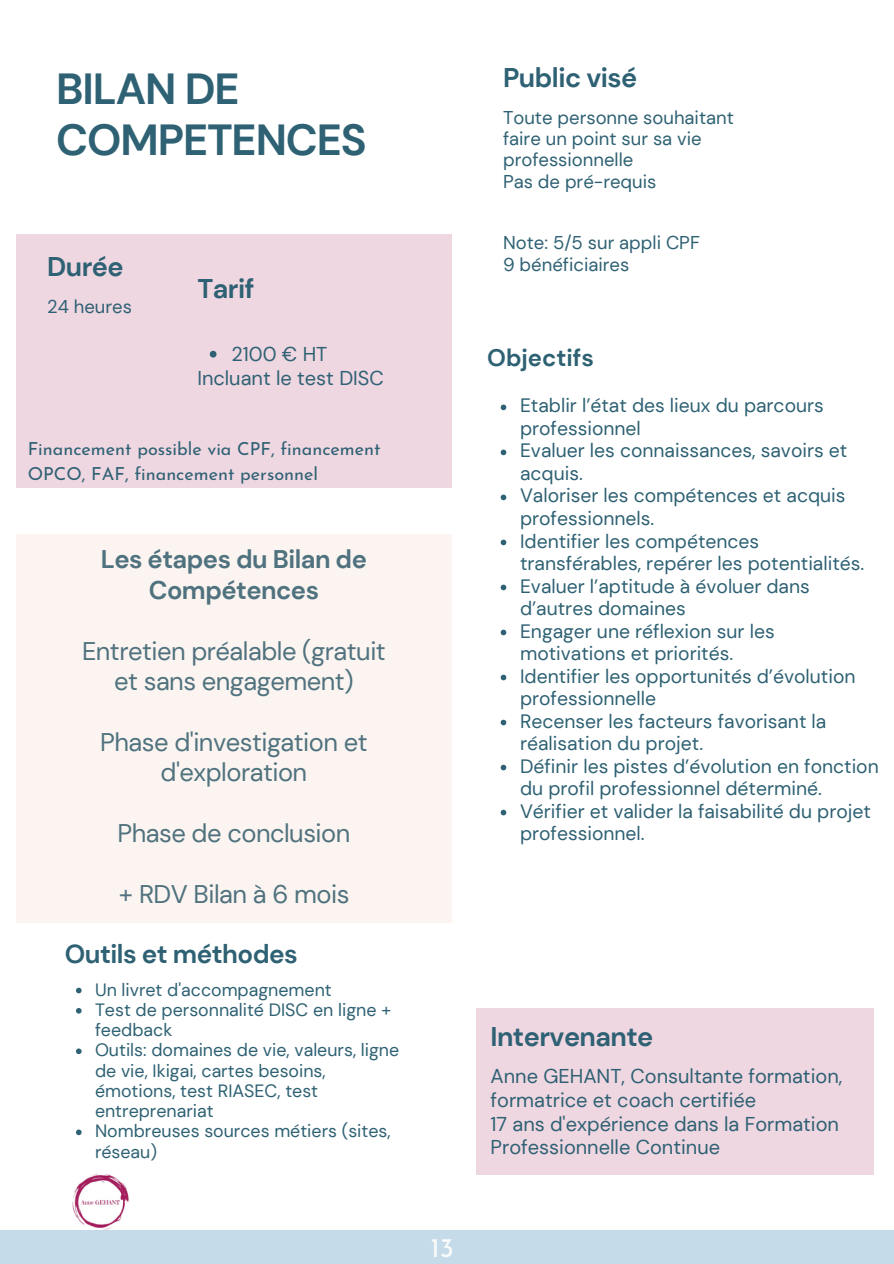
<style>
.page{position:relative;width:894px;height:1264px;background:#fff}
.page>*{position:absolute;margin:0;border:0;box-sizing:border-box;transform-origin:0 0}
.t1{font:700 43.35px/51.8px "DM Sans";letter-spacing:-.025em;color:#2e6173}
.t2{font:700 27px "DM Sans";letter-spacing:-.02em;color:#2e6173}
.t3{font:27px "Josefin Sans";color:#fafafa}
.t4{font:700 25.95px "DM Sans";letter-spacing:-.02em;color:#2e6173}
.t5{font:25.5px/30.3px "DM Sans";letter-spacing:-.02em;color:#2e6173;text-align:center}
.t6{font:700 25.5px/30.3px "DM Sans";letter-spacing:-.02em;color:#2e6173;text-align:center}
.t7{font:700 23.85px "DM Sans";color:#2e6173}
.t8{font:19.95px/23.7px "DM Sans";color:#2e6173}
.t9{font:19.35px/22.5px "DM Sans";color:#2e6173}
.t10{font:18.45px/21.3px "DM Sans";color:#2e6173}
.t11{font:18px/24.8px "Josefin Sans";color:#2e6173}
.t12{font:17.85px/20.2px "DM Sans";color:#2e6173}
</style>
<div class="page">
<div style="left:16px;top:234px;width:435px;height:254px;background:#efd7e2"></div>
<img style="left:72px;top:1174px;width:57px;height:56px">
<svg style="left:500px;top:404px;width:6px;height:6px"></svg>
<svg style="left:500px;top:449px;width:6px;height:6px"></svg>
<svg style="left:500px;top:494px;width:6px;height:6px"></svg>
<svg style="left:500px;top:539px;width:6px;height:6px"></svg>
<svg style="left:500px;top:584px;width:6px;height:6px"></svg>
<svg style="left:500px;top:629px;width:6px;height:6px"></svg>
<svg style="left:500px;top:674px;width:6px;height:6px"></svg>
<svg style="left:500px;top:719px;width:6px;height:6px"></svg>
<svg style="left:500px;top:764px;width:6px;height:6px"></svg>
<svg style="left:500px;top:809px;width:6px;height:6px"></svg>
<svg style="left:76px;top:987px;width:6px;height:6px"></svg>
<svg style="left:76px;top:1008px;width:6px;height:5px"></svg>
<svg style="left:76px;top:1048px;width:6px;height:6px"></svg>
<svg style="left:76px;top:1129px;width:6px;height:6px"></svg>
<svg style="left:210px;top:351px;width:6px;height:6px"></svg>
<div style="left:476px;top:1007px;width:397px;height:167px;background:#efd7e2"></div>
<div style="left:0;top:1230px;width:893px;height:33px;background:#c5dbe9"></div>
<div style="left:16px;top:534px;width:435px;height:388px;background:#fcf4f1"></div>
<p class="t1" style="left:56px;top:63px;width:312px">BILAN DE<br>COMPETENCES</p>
<p class="t2" style="left:503px;top:60px;width:136px">Public visé</p>
<p class="t10" style="left:503px;top:107px;width:232px">Toute personne souhaitant faire un point sur sa vie professionnelle<br>Pas de pré-requis</p>
<h2 class="t2" style="left:47px;top:250px;width:78px">Durée</h2>
<p class="t10" style="left:47px;top:296px;width:86px">24 heures</p>
<h3 class="t2" style="left:197px;top:271px;width:58px">Tarif</h3>
<h3 class="t8" style="left:231px;top:342px;width:98px">2100 € HT</h3>
<h3 class="t8" style="left:197px;top:366px;width:188px">Incluant le test DISC</h3>
<h2 class="t11" style="left:28px;top:438px;width:354px">Financement possible via CPF, financement<br>OPCO, FAF, financement personnel</h2>
<p class="t6" style="left:101px;top:544px;width:267px">Les étapes du Bilan de<br>Compétences</p>
<p class="t5" style="left:82px;top:635px;width:305px">Entretien préalable (gratuit et sans engagement)</p>
<p class="t5" style="left:100px;top:726px;width:269px">Phase d'investigation et d'exploration</p>
<p class="t5" style="left:117px;top:818px;width:234px">Phase de conclusion</p>
<p class="t5" style="left:118px;top:878px;width:232px">+ RDV Bilan à 6 mois</p>
<p class="t4" style="left:65px;top:937px;width:234px">Outils et méthodes</p>
<p class="t12" style="left:95px;top:979px;width:238px">Un livret d'accompagnement</p>
<p class="t12" style="left:95px;top:999px;width:298px">Test de personnalité DISC en ligne + feedback</p>
<p class="t12" style="left:95px;top:1040px;width:305px">Outils: domaines de vie, valeurs, ligne de vie, Ikigai, cartes besoins, émotions, test RIASEC, test entreprenariat</p>
<p class="t12" style="left:95px;top:1121px;width:297px">Nombreuses sources métiers (sites, réseau)</p>
<h5 class="t3" style="left:430px;top:1236px;width:25px">13</h5>
<p class="t10" style="left:503px;top:232px;width:198px">Note: 5/5 sur appli CPF<br>9 bénéficiaires</p>
<h2 class="t7" style="left:487px;top:342px;width:108px">Objectifs</h2>
<h5 class="t9" style="left:520px;top:394px;width:305px">Etablir l’état des lieux du parcours professionnel</h5>
<h5 class="t9" style="left:520px;top:439px;width:329px">Evaluer les connaissances, savoirs et acquis.</h5>
<h2 class="t9" style="left:520px;top:484px;width:327px">Valoriser les compétences et acquis professionnels.</h2>
<h5 class="t9" style="left:520px;top:529px;width:345px">Identifier les compétences transférables, repérer les potentialités.</h5>
<h2 class="t9" style="left:520px;top:574px;width:291px">Evaluer l’aptitude à évoluer dans d’autres domaines</h2>
<p class="t9" style="left:520px;top:619px;width:256px">Engager une réflexion sur les motivations et priorités.</p>
<h5 class="t9" style="left:520px;top:664px;width:337px">Identifier les opportunités d’évolution professionnelle</h5>
<h4 class="t9" style="left:520px;top:709px;width:308px">Recenser les facteurs favorisant la réalisation du projet.</h4>
<p class="t9" style="left:520px;top:754px;width:360px">Définir les pistes d’évolution en fonction du profil professionnel déterminé.</p>
<p class="t9" style="left:520px;top:799px;width:352px">Vérifier et valider la faisabilité du projet professionnel.</p>
<h3 class="t2" style="left:490px;top:1018px;width:164px">Intervenante</h3>
<h2 class="t8" style="left:490px;top:1064px;width:353px">Anne GEHANT, Consultante formation, formatrice et coach certifiée<br>17 ans d'expérience dans la Formation Professionnelle Continue</h2>
</div>
